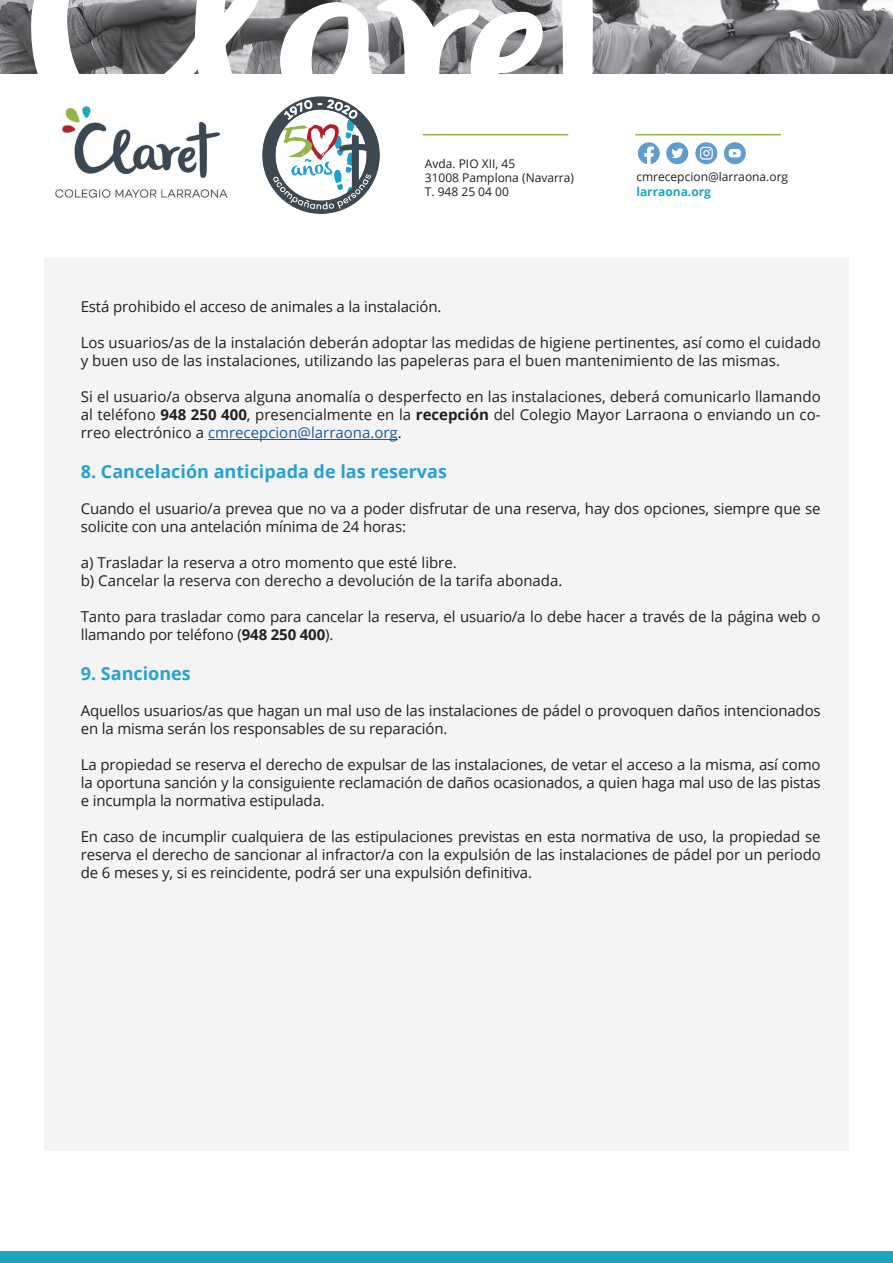
<style>
.page{position:relative;width:893px;height:1263px;background:#fff}
.page>*{position:absolute;margin:0;border:0;box-sizing:border-box;transform-origin:0 0}
.t1{font:700 18px "Open Sans";color:#27a1d2}
.t2{font:15px/18px "Open Sans";letter-spacing:-.01em;color:#231f20}
.t3{font:12px/14.4px "Open Sans";color:#231f20}
.t4{font:700 12px "Open Sans";color:#1ba7bb}
.s1{font-weight:700}
.s2{color:#175d9e}
</style>
<div class="page">
<div style="left:44px;top:258px;width:805px;height:893px;background:#f4f4f4"></div>
<div style="left:0;top:1251px;width:893px;height:12px;background:#1ba7bb"></div>
<img style="left:0;top:0;width:893px;height:73px">
<svg style="left:28px;top:0;width:621px;height:74px"></svg>
<hr style="left:208px;top:439px;width:190px;height:1px;background:#175d9e">
<img style="left:55px;top:106px;width:173px;height:92px">
<hr style="left:423px;top:134px;width:145px;height:1px;background:#93b449">
<hr style="left:635px;top:134px;width:146px;height:1px;background:#93b449">
<div style="left:666px;top:142px;width:22px;height:22px;background:#5e9dcd;border-radius:50%"></div>
<svg style="left:671px;top:148px;width:12px;height:11px"></svg>
<svg style="left:695px;top:142px;width:22px;height:22px"></svg>
<svg style="left:700px;top:147px;width:13px;height:13px"></svg>
<svg style="left:638px;top:142px;width:22px;height:22px"></svg>
<div style="left:724px;top:142px;width:22px;height:22px;background:#5e9dcd;border-radius:50%"></div>
<svg style="left:729px;top:149px;width:12px;height:8px"></svg>
<img style="left:262px;top:96px;width:118px;height:118px">
<p class="t3" style="left:425px;top:156px;width:151px">Avda. PIO XII, 45<br>31008 Pamplona (Navarra)<br>T. 948 25 04 00</p>
<p class="t3" style="left:636px;top:170px;width:153px">cmrecepcion@larraona.org</p>
<p class="t4" style="left:636px;top:183px;width:76px">larraona.org</p>
<p class="t2" style="left:81px;top:297px;width:362px">Está prohibido el acceso de animales a la instalación.</p>
<p class="t2" style="left:81px;top:333px;width:741px">Los usuarios/as de la instalación deberán adoptar las medidas de higiene pertinentes, así como el cuidado y buen uso de las instalaciones, utilizando las papeleras para el buen mantenimiento de las mismas.</p>
<p class="t2" style="left:81px;top:387px;width:741px;text-align:justify">Si el usuario/a observa alguna anomalía o desperfecto en las instalaciones, deberá comunicarlo llamando al teléfono <span class="s1">948 250 400</span>, presencialmente en la <span class="s1">recepción</span> del Colegio Mayor Larraona o enviando un co&shy;rreo electrónico a <span class="s2">cmrecepcion@larraona.org</span>.</p>
<p class="t1" style="left:81px;top:459px;width:368px">8. Cancelación anticipada de las reservas</p>
<p class="t2" style="left:81px;top:499px;width:741px">Cuando el usuario/a prevea que no va a poder disfrutar de una reserva, hay dos opciones, siempre que se solicite con una antelación mínima de 24 horas:</p>
<p class="t2" style="left:81px;top:553px;width:483px">a) Trasladar la reserva a otro momento que esté libre.<br>b) Cancelar la reserva con derecho a devolución de la tarifa abonada.</p>
<p class="t2" style="left:81px;top:607px;width:741px">Tanto para trasladar como para cancelar la reserva, el usuario/a lo debe hacer a través de la página web o llamando por teléfono (<span class="s1">948 250 400</span>).</p>
<p class="t1" style="left:81px;top:660px;width:111px">9. Sanciones</p>
<p class="t2" style="left:81px;top:701px;width:741px">Aquellos usuarios/as que hagan un mal uso de las instalaciones de pádel o provoquen daños intencionados en la misma serán los responsables de su reparación.</p>
<p class="t2" style="left:81px;top:755px;width:741px;text-align:justify">La propiedad se reserva el derecho de expulsar de las instalaciones, de vetar el acceso a la misma, así como la oportuna sanción y la consiguiente reclamación de daños ocasionados, a quien haga mal uso de las pistas e incumpla la normativa estipulada.</p>
<p class="t2" style="left:81px;top:827px;width:741px;text-align:justify">En caso de incumplir cualquiera de las estipulaciones previstas en esta normativa de uso, la propiedad se reserva el derecho de sancionar al infractor/a con la expulsión de las instalaciones de pádel por un periodo de 6 meses y, si es reincidente, podrá ser una expulsión definitiva.</p>
</div>
